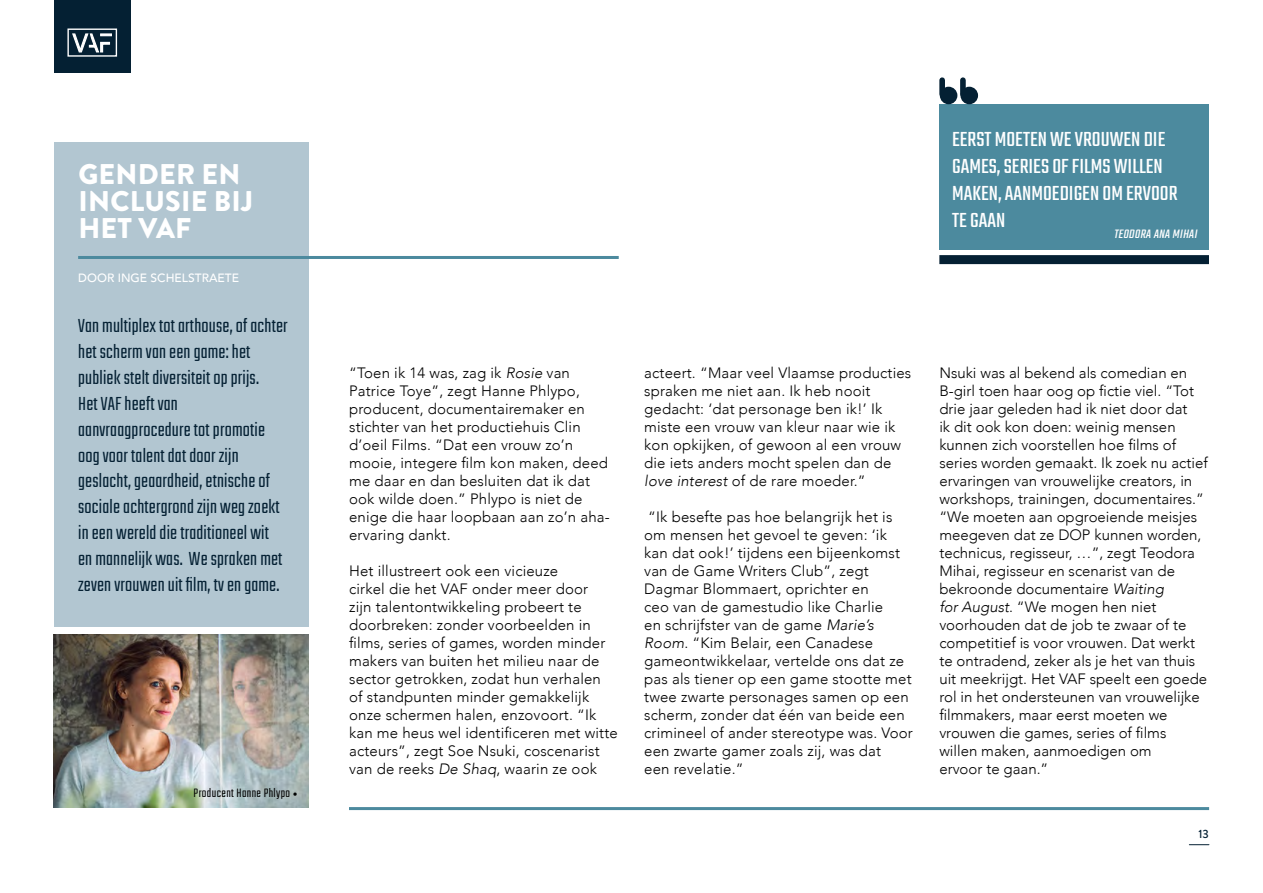
<style>
.page{position:relative;width:1263px;height:893px;background:#fff}
.page>*{position:absolute;margin:0;border:0;box-sizing:border-box;transform-origin:0 0}
.t1{font:900 28.5px/27px "Brandon Grotesque";letter-spacing:.01em;color:#fff}
.t2{font:22.5px/27px "Teko";color:#fff}
.t3{font:300 21px/25.8px "Teko";letter-spacing:.01em;color:#042033}
.t4{font:300 15px/18px "Avenir";letter-spacing:.01em;color:#000}
.t5{font:300 13.5px "Teko";letter-spacing:.03em;color:#000}
.t6{font:italic 13.5px "Teko";color:#fff}
.t7{font:500 12px "Avenir";color:#fff}
.t8{font:500 12px "Brandon Grotesque";color:#042033}
.s1{font-style:italic}
</style>
<div class="page">
<svg style="left:1189px;top:844px;width:20px;height:1px"></svg>
<div style="left:54px;top:0;width:77px;height:72px;background:#042033"></div>
<div style="left:67px;top:29px;width:50px;height:28px;border:1px solid #fff"></div>
<svg style="left:72px;top:33px;width:40px;height:20px"></svg>
<div style="left:54px;top:142px;width:254px;height:485px;background:#b2c6d1"></div>
<hr style="left:349px;top:807px;width:860px;height:3px;background:#4c8a9e">
<hr style="left:78px;top:256px;width:541px;height:3px;background:#4c8a9e">
<img style="left:54px;top:634px;width:254px;height:173px">
<div style="left:939px;top:104px;width:270px;height:146px;background:#4c8a9e"></div>
<div style="left:940px;top:87px;width:17px;height:17px;background:#042033;border-radius:50%"></div>
<div style="left:960px;top:87px;width:18px;height:17px;background:#042033;border-radius:50%"></div>
<div style="left:939px;top:80px;width:6px;height:14px;background:#042033"></div>
<div style="left:960px;top:80px;width:6px;height:14px;background:#042033"></div>
<div style="left:939px;top:255px;width:270px;height:9px;background:#042033"></div>
<h1 class="t1" style="left:78px;top:161px;width:177px">GENDER EN<br>INCLUSIE BIJ<br>HET VAF</h1>
<p class="t7" style="left:78px;top:267px;width:162px">DOOR INGE SCHELSTRAETE</p>
<p class="t3" style="left:78px;top:315px;width:211px">Van multiplex tot arthouse, of achter het scherm van een game: het publiek stelt diversiteit op prijs.<br>Het VAF heeft van aanvraagprocedure tot promotie oog voor talent dat door zijn geslacht, geaardheid, etnische of sociale achtergrond zijn weg zoekt in een wereld die traditioneel wit en mannelijk was. We spraken met zeven vrouwen uit film, tv en game.</p>
<p class="t5" style="left:194px;top:786px;width:105px">Producent Hanne Phlypo <sub>•</sub></p>
<h2 class="t2" style="left:952px;top:128px;width:227px">EERST MOETEN WE VROUWEN DIE<br>GAMES, SERIES OF FILMS WILLEN<br>MAKEN, AANMOEDIGEN OM ERVOOR<br>TE GAAN</h2>
<p class="t6" style="left:1114px;top:226px;width:88px">TEODORA ANA MIHAI</p>
<p class="t4" style="left:349px;top:364px;width:262px">“Toen ik 14 was, zag ik <span class="s1">Rosie</span> van<br>Patrice Toye”, zegt Hanne Phlypo, producent, documentairemaker en stichter van het productiehuis Clin d’oeil Films. “Dat een vrouw zo’n mooie, integere film kon maken, deed me daar en dan besluiten dat ik dat ook wilde doen.” Phlypo is niet de enige die haar loopbaan aan zo’n aha&shy;ervaring dankt.</p>
<p class="t4" style="left:349px;top:562px;width:270px">Het illustreert ook een vicieuze<br>cirkel die het VAF onder meer door<br>zijn talentontwikkeling probeert te doorbreken: zonder voorbeelden in films, series of games, worden minder makers van buiten het milieu naar de sector getrokken, zodat hun verhalen of standpunten minder gemakkelijk onze schermen halen, enzovoort. “Ik kan me heus wel identificeren met witte acteurs”, zegt Soe Nsuki, coscenarist van de reeks <span class="s1">De Shaq</span>, waarin ze ook</p>
<p class="t4" style="left:644px;top:364px;width:269px">acteert. “Maar veel Vlaamse producties spraken me niet aan. Ik heb nooit gedacht: ‘dat personage ben ik!’ Ik miste een vrouw van kleur naar wie ik kon opkijken, of gewoon al een vrouw die iets anders mocht spelen dan de <span class="s1">love interest</span> of de rare moeder.”</p>
<p class="t4" style="left:644px;top:508px;width:270px">“Ik besefte pas hoe belangrijk het is om mensen het gevoel te geven: ‘ik kan dat ook!’ tijdens een bijeenkomst van de Game Writers Club”, zegt Dagmar Blommaert, oprichter en<br>ceo van de gamestudio like Charlie<br>en schrijfster van de game <span class="s1">Marie’s Room</span>. “Kim Belair, een Canadese gameontwikkelaar, vertelde ons dat ze pas als tiener op een game stootte met twee zwarte personages samen op een scherm, zonder dat één van beide een crimineel of ander stereotype was. Voor een zwarte gamer zoals zij, was dat<br>een revelatie.”</p>
<p class="t4" style="left:939px;top:364px;width:270px">Nsuki was al bekend als comedian en B-girl toen haar oog op fictie viel. “Tot drie jaar geleden had ik niet door dat<br>ik dit ook kon doen: weinig mensen kunnen zich voorstellen hoe films of series worden gemaakt. Ik zoek nu actief ervaringen van vrouwelijke creators, in workshops, trainingen, documentaires.” “We moeten aan opgroeiende meisjes meegeven dat ze DOP kunnen worden, technicus, regisseur, …”, zegt Teodora Mihai, regisseur en scenarist van de bekroonde documentaire <span class="s1">Waiting<br>for August</span>. “We mogen hen niet voorhouden dat de job te zwaar of te competitief is voor vrouwen. Dat werkt te ontradend, zeker als je het van thuis uit meekrijgt. Het VAF speelt een goede rol in het ondersteunen van vrouwelijke filmmakers, maar eerst moeten we vrouwen die games, series of films willen maken, aanmoedigen om<br>ervoor te gaan.”</p>
<p class="t8" style="left:1198px;top:826px;width:12px">13</p>
</div>
